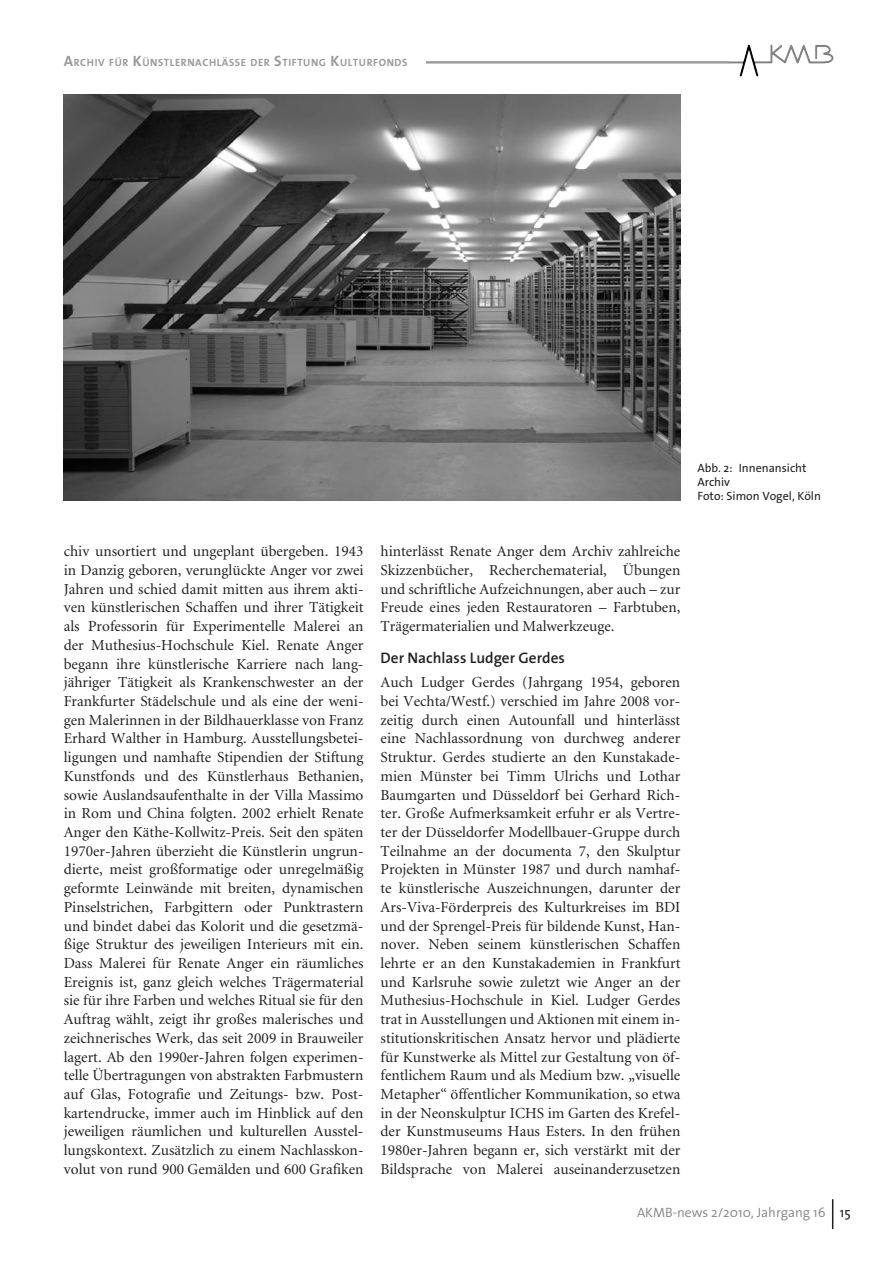
<style>
.page{position:relative;width:893px;height:1263px;background:#fff}
.page>*{position:absolute;margin:0;border:0;box-sizing:border-box;transform-origin:0 0}
.t1{font:15.3px/18.8px "Minion";color:#231f20;text-align:justify}
.t2{font:600 15.3px "The Sans B6";color:#231f20}
.t3{font:300 13.5px "The Sans B4";color:#808285}
.t4{font:12px/14.2px "The Sans B5 Plain";color:#231f20}
.t5{font:700 10.5px "The Sans B7";letter-spacing:.055em;color:#989a9d}
.s1{font-size:15px}
.s2{font-family:"The Mix"}
.s3{font-family:"The Mix";font-weight:400;color:#231f20}
</style>
<div class="page">
<img style="left:730px;top:44px;width:103px;height:32px">
<hr style="left:64px;top:61px;width:666px;height:3px;background:#989a9d">
<hr style="left:832px;top:1199px;width:1px;height:30px;background:#231f20">
<div style="left:64px;top:52px;width:361px;height:17px;background:#fff"></div>
<img style="left:64px;top:94px;width:616px;height:406px">
<p class="t5" style="left:64px;top:57px;width:344px"><span class="s1">A</span>RCHIV FÜR <span class="s1">K</span>ÜNSTLERNACHLÄSSE DER <span class="s1">S</span>TIFTUNG <span class="s1">K</span>ULTURFONDS</p>
<p class="t1" style="left:64px;top:542px;width:301px">chiv unsortiert und ungeplant übergeben. 1943 in Danzig geboren, verunglückte Anger vor zwei Jahren und schied damit mitten aus ihrem akti&shy;ven künstlerischen Schaffen und ihrer Tätigkeit als Professorin für Experimentelle Malerei an der Muthesius-Hochschule Kiel. Renate Anger begann ihre künstlerische Karriere nach lang&shy;jähriger Tätigkeit als Krankenschwester an der Frankfurter Städelschule und als eine der weni&shy;gen Malerinnen in der Bildhauerklasse von Franz Erhard Walther in Hamburg. Ausstellungsbetei&shy;ligungen und namhafte Stipendien der Stiftung Kunstfonds und des Künstlerhaus Bethanien, sowie Auslandsaufenthalte in der Villa Massimo in Rom und China folgten. 2002 erhielt Renate Anger den Käthe-Kollwitz-Preis. Seit den späten 1970er-Jahren überzieht die Künstlerin ungrun&shy;dierte, meist großformatige oder unregelmäßig geformte Leinwände mit breiten, dynamischen Pinselstrichen, Farbgittern oder Punktrastern und bindet dabei das Kolorit und die gesetzmä&shy;ßige Struktur des jeweiligen Interieurs mit ein.<br>Dass Malerei für Renate Anger ein räumliches Ereignis ist, ganz gleich welches Trägermaterial sie für ihre Farben und welches Ritual sie für den Auftrag wählt, zeigt ihr großes malerisches und zeichnerisches Werk, das seit 2009 in Brauweiler lagert. Ab den 1990er-Jahren folgen experimen&shy;telle Übertragungen von abstrakten Farbmustern auf Glas, Fotografie und Zeitungs- bzw. Post&shy;kartendrucke, immer auch im Hinblick auf den jeweiligen räumlichen und kulturellen Ausstel&shy;lungskontext. Zusätzlich zu einem Nachlasskon&shy;volut von rund 900 Gemälden und 600 Grafiken</p>
<p class="t1" style="left:381px;top:543px;width:301px">hinterlässt Renate Anger dem Archiv zahlreiche Skizzenbücher, Recherchematerial, Übungen und schriftliche Aufzeichnungen, aber auch – zur Freude eines jeden Restauratoren – Farbtuben, Trägermaterialien und Malwerkzeuge.</p>
<p class="t2" style="left:381px;top:649px;width:186px">Der Nachlass Ludger Gerdes</p>
<p class="t1" style="left:381px;top:674px;width:301px">Auch Ludger Gerdes (Jahrgang 1954, geboren bei Vechta/Westf.) verschied im Jahre 2008 vor&shy;zeitig durch einen Autounfall und hinterlässt eine Nachlassordnung von durchweg anderer Struktur. Gerdes studierte an den Kunstakade&shy;mien Münster bei Timm Ulrichs und Lothar Baumgarten und Düsseldorf bei Gerhard Rich&shy;ter. Große Aufmerksamkeit erfuhr er als Vertre&shy;ter der Düsseldorfer Modellbauer-Gruppe durch Teilnahme an der documenta 7, den Skulptur Projekten in Münster 1987 und durch namhaf&shy;te künstlerische Auszeichnungen, darunter der Ars-Viva-Förderpreis des Kulturkreises im BDI und der Sprengel-Preis für bildende Kunst, Han&shy;nover. Neben seinem künstlerischen Schaffen lehrte er an den Kunstakademien in Frankfurt und Karlsruhe sowie zuletzt wie Anger an der Muthesius-Hochschule in Kiel. Ludger Gerdes trat in Ausstellungen und Aktionen mit einem in&shy;stitutionskritischen Ansatz hervor und plädierte für Kunstwerke als Mittel zur Gestaltung von öf&shy;fentlichem Raum und als Medium bzw. „visuelle Metapher“ öffentlicher Kommunikation, so etwa in der Neonskulptur ICHS im Garten des Krefel&shy;der Kunstmuseums Haus Esters. In den frühen 1980er-Jahren begann er, sich verstärkt mit der Bildsprache von Malerei auseinanderzusetzen</p>
<p class="t4" style="left:697px;top:461px;width:125px">Abb. <span class="s2">2</span>: Innenansicht<br>Archiv<br>Foto: Simon Vogel, Köln</p>
<p class="t3" style="left:637px;top:1205px;width:215px">AKMB-news <span class="s2">2/2010</span>, Jahrgang <span class="s2">16</span> <span class="s3">15</span></p>
</div>
